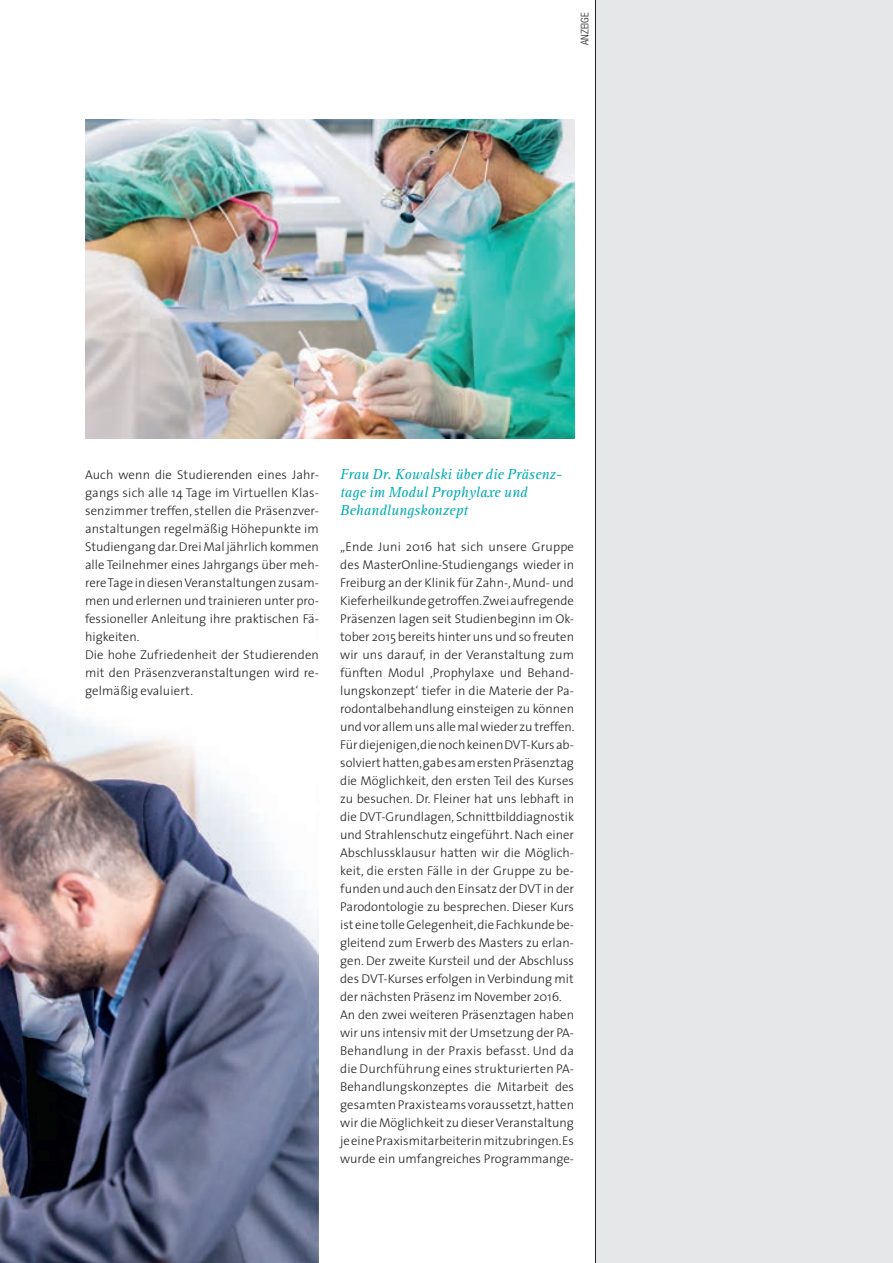
<style>
.page{position:relative;width:893px;height:1263px;background:#fff}
.page>*{position:absolute;margin:0;border:0;box-sizing:border-box;transform-origin:0 0}
.t1{font:italic 15px/18px "Rotis Serif";color:#00aab5}
.t2{font:300 12.75px/18px "The Sans";color:#231f20}
.t3{font:300 condensed 10.5px "Helvetica Neue";color:#231f20}
</style>
<div class="page">
<img style="left:0;top:678px;width:319px;height:585px">
<img style="left:43px;top:1222px;width:35px;height:9px">
<img style="left:78px;top:1222px;width:42px;height:9px">
<img style="left:127px;top:1222px;width:26px;height:9px">
<div style="left:596px;top:0;width:297px;height:1263px;background:#e6e7e9"></div>
<hr style="left:595px;top:0;width:1px;height:1263px;background:#231f20">
<img style="left:85px;top:119px;width:489px;height:319px">
<p class="t3" style="left:579px;top:45px;width:34px;rotate:-90deg">ANZEIGE</p>
<p class="t2" style="left:85px;top:466px;width:235px">Auch wenn die Studierenden eines Jahr&shy;gangs sich alle 14 Tage im Virtuellen Klas&shy;senzimmer treffen, stellen die Präsenzver&shy;anstaltungen regelmäßig Höhepunkte im Studiengang dar. Drei Mal jährlich kommen alle Teilnehmer eines Jahrgangs über meh&shy;rere Tage in diesen Veranstaltungen zusam&shy;men und erlernen und trainieren unter pro&shy;fessioneller Anleitung ihre praktischen Fä&shy;higkeiten.<br>Die hohe Zufriedenheit der Studierenden mit den Präsenzveranstaltungen wird re&shy;gelmäßig evaluiert.</p>
<p class="t1" style="left:340px;top:466px;width:223px">Frau Dr. Kowalski über die Präsenz&shy;tage im Modul Prophylaxe und<br>Behandlungskonzept</p>
<p class="t2" style="left:340px;top:538px;width:236px">„Ende Juni 2016 hat sich unsere Gruppe des MasterOnline-Studiengangs wieder in Freiburg an der Klinik für Zahn-, Mund- und Kieferheilkunde getroffen. Zwei aufregende Präsenzen lagen seit Studienbeginn im Ok&shy;tober 2015 bereits hinter uns und so freuten wir uns darauf, in der Veranstaltung zum fünften Modul ,Prophylaxe und Behand&shy;lungskonzept‘ tiefer in die Materie der Pa&shy;rodontalbehandlung einsteigen zu können und vor allem uns alle mal wieder zu treffen.<br>Für diejenigen, die noch keinen DVT-Kurs ab&shy;solviert hatten, gab es am ersten Präsenztag die Möglichkeit, den ersten Teil des Kurses zu besuchen. Dr. Fleiner hat uns lebhaft in die DVT-Grundlagen, Schnittbilddiagnostik und Strahlenschutz eingeführt. Nach einer Abschlussklausur hatten wir die Möglich&shy;keit, die ersten Fälle in der Gruppe zu be&shy;funden und auch den Einsatz der DVT in der Parodontologie zu besprechen. Dieser Kurs ist eine tolle Gelegenheit, die Fachkunde be&shy;gleitend zum Erwerb des Masters zu erlan&shy;gen. Der zweite Kursteil und der Abschluss des DVT-Kurses erfolgen in Verbindung mit der nächsten Präsenz im November 2016.<br>An den zwei weiteren Präsenztagen haben wir uns intensiv mit der Umsetzung der PA-Behandlung in der Praxis befasst. Und da die Durchführung eines strukturierten PA-Behandlungskonzeptes die Mitarbeit des gesamten Praxisteams voraussetzt, hatten wir die Möglichkeit zu dieser Veranstaltung je eine Praxismitarbeiterin mitzubringen. Es wurde ein umfangreiches Programmange-</p>
</div>
